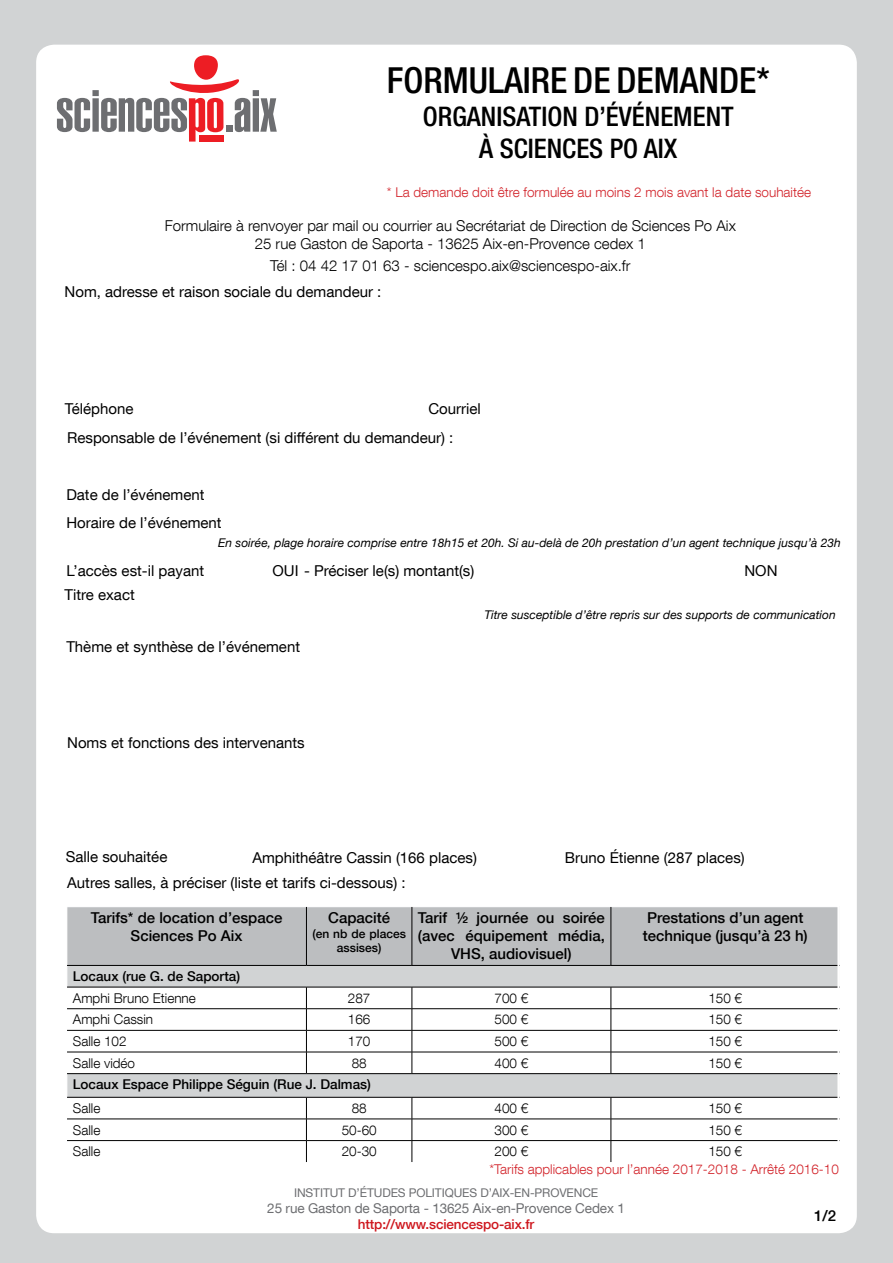
<style>
.page{position:relative;width:893px;height:1263px;background:#d1d3d4}
.page>*{position:absolute;margin:0;border:0;box-sizing:border-box;transform-origin:0 0}
.t1{font:500 condensed 36px "Helvetica Neue LT Com";color:#000}
.t2{font:500 condensed 27px "Helvetica Neue LT Com";color:#000}
.t3{font:15px "Helvetica Neue LT Com";color:#000}
.t4{font:300 15px/21.6px "Helvetica Neue LT Com";color:#000;text-align:center}
.t5{font:500 15px/18px "Helvetica Neue LT Com";color:#000;text-align:center}
.t6{font:300 13.5px "Helvetica Neue LT Com";color:#000}
.t7{font:300 13.5px "Helvetica Neue LT Com";color:#d2232a}
.t8{font:500 13.5px "Helvetica Neue LT Com";color:#000}
.textes{font:13.5px "Helvetica Neue LT Com";letter-spacing:-.01em;color:#6d6e71}
.textes-2{font:500 13.5px "Helvetica Neue LT Com";letter-spacing:-.01em;color:#ce171e}
.t9{font:italic 12px "Helvetica Neue LT Com";color:#000}
.textes-3{font:12px "Helvetica Neue LT Com";letter-spacing:-.01em;color:#6d6e71}
.t10{font:500 12px/14.4px "Helvetica Neue LT Com";color:#000;text-align:center}
</style>
<div class="page">
<div style="left:36px;top:45px;width:821px;height:1188px;background:#fff;border-radius:18px"></div>
<svg style="left:57px;top:55px;width:220px;height:87px"></svg>
<div style="left:199px;top:135px;width:25px;height:6px;background:#ed1d24"></div>
<svg style="left:68px;top:908px;width:772px;height:254px"></svg>
<div style="left:65px;top:905px;width:774px;height:261px;border:2px solid #fff"></div>
<p class="t1" style="left:387px;top:59px;width:384px">FORMULAIRE DE DEMANDE*</p>
<p class="t2" style="left:423px;top:100px;width:312px">ORGANISATION D’ÉVÉNEMENT</p>
<p class="t2" style="left:479px;top:133px;width:199px">À SCIENCES PO AIX</p>
<p class="t7" style="left:387px;top:184px;width:426px">* La demande doit être formulée au moins 2 mois avant la date souhaitée</p>
<p class="t4" style="left:165px;top:215px;width:573px">Formulaire à renvoyer par mail ou courrier au Secrétariat de Direction de Sciences Po Aix</p>
<p class="t4" style="left:255px;top:233px;width:393px">25 rue Gaston de Saporta - 13625 Aix-en-Provence cedex 1<br>Tél : 04 42 17 01 63 - sciencespo.aix@sciencespo-aix.fr</p>
<p class="t3" style="left:65px;top:282px;width:318px">Nom, adresse et raison sociale du demandeur :</p>
<p class="t3" style="left:65px;top:399px;width:70px">Téléphone</p>
<p class="t3" style="left:428px;top:399px;width:54px">Courriel</p>
<p class="t3" style="left:67px;top:429px;width:388px">Responsable de l’événement (si différent du demandeur) :</p>
<p class="t3" style="left:66px;top:485px;width:140px">Date de l’événement</p>
<p class="t3" style="left:66px;top:513px;width:157px">Horaire de l’événement</p>
<p class="t9" style="left:218px;top:535px;width:624px">En soirée, plage horaire comprise entre 18h15 et 20h. Si au-delà de 20h prestation d’un agent technique jusqu’à 23h</p>
<p class="t3" style="left:66px;top:561px;width:139px">L’accès est-il payant</p>
<p class="t3" style="left:272px;top:561px;width:203px">OUI - Préciser le(s) montant(s)</p>
<p class="t3" style="left:744px;top:561px;width:35px">NON</p>
<p class="t3" style="left:65px;top:586px;width:72px">Titre exact</p>
<p class="t3" style="left:66px;top:637px;width:235px">Thème et synthèse de l’événement</p>
<p class="t3" style="left:67px;top:733px;width:239px">Noms et fonctions des intervenants</p>
<p class="t9" style="left:484px;top:607px;width:353px">Titre susceptible d’être repris sur des supports de communication</p>
<p class="t3" style="left:66px;top:847px;width:103px">Salle souhaitée</p>
<p class="t3" style="left:252px;top:848px;width:226px">Amphithéâtre Cassin (166 places)</p>
<p class="t3" style="left:565px;top:848px;width:181px">Bruno Étienne (287 places)</p>
<p class="t3" style="left:67px;top:873px;width:340px">Autres salles, à préciser (liste et tarifs ci-dessous) :</p>
<p class="t5" style="left:91px;top:909px;width:193px">Tarifs* de location d’espace</p>
<p class="t5" style="left:131px;top:927px;width:114px">Sciences Po Aix</p>
<p class="t5" style="left:328px;top:909px;width:63px">Capacité</p>
<p class="t10" style="left:312px;top:926px;width:95px">(en nb de places assises)</p>
<p class="t5" style="left:418px;top:909px;width:189px">Tarif ½ journée ou soirée (avec équipement média,<br>VHS, audiovisuel)</p>
<p class="t5" style="left:647px;top:909px;width:158px">Prestations d’un agent</p>
<p class="t5" style="left:643px;top:927px;width:167px">technique (jusqu’à 23 h)</p>
<p class="t8" style="left:73px;top:968px;width:169px">Locaux (rue G. de Saporta)</p>
<p class="t6" style="left:73px;top:990px;width:125px">Amphi Bruno Etienne</p>
<p class="t6" style="left:348px;top:990px;width:24px">287</p>
<p class="t6" style="left:494px;top:990px;width:35px">700 €</p>
<p class="t6" style="left:708px;top:990px;width:35px">150 €</p>
<p class="t6" style="left:73px;top:1011px;width:82px">Amphi Cassin</p>
<p class="t6" style="left:348px;top:1011px;width:24px">166</p>
<p class="t6" style="left:494px;top:1011px;width:35px">500 €</p>
<p class="t6" style="left:708px;top:1011px;width:35px">150 €</p>
<p class="t6" style="left:73px;top:1033px;width:55px">Salle 102</p>
<p class="t6" style="left:348px;top:1033px;width:24px">170</p>
<p class="t6" style="left:494px;top:1033px;width:35px">500 €</p>
<p class="t6" style="left:708px;top:1033px;width:35px">150 €</p>
<p class="t6" style="left:73px;top:1054px;width:64px">Salle vidéo</p>
<p class="t6" style="left:352px;top:1054px;width:17px">88</p>
<p class="t6" style="left:494px;top:1054px;width:35px">400 €</p>
<p class="t6" style="left:708px;top:1054px;width:35px">150 €</p>
<p class="t8" style="left:73px;top:1076px;width:300px">Locaux Espace Philippe Séguin (Rue J. Dalmas)</p>
<p class="t6" style="left:73px;top:1100px;width:29px">Salle</p>
<p class="t6" style="left:352px;top:1100px;width:17px">88</p>
<p class="t6" style="left:494px;top:1100px;width:35px">400 €</p>
<p class="t6" style="left:708px;top:1100px;width:35px">150 €</p>
<p class="t6" style="left:73px;top:1121px;width:29px">Salle</p>
<p class="t6" style="left:342px;top:1121px;width:37px">50-60</p>
<p class="t6" style="left:494px;top:1121px;width:35px">300 €</p>
<p class="t6" style="left:708px;top:1121px;width:35px">150 €</p>
<p class="t6" style="left:73px;top:1143px;width:29px">Salle</p>
<p class="t6" style="left:342px;top:1143px;width:37px">20-30</p>
<p class="t6" style="left:494px;top:1143px;width:35px">200 €</p>
<p class="t6" style="left:708px;top:1143px;width:35px">150 €</p>
<p class="t7" style="left:490px;top:1160px;width:351px">*Tarifs applicables pour l’année 2017-2018 - Arrêté 2016-10</p>
<p class="t5" style="left:814px;top:1207px;width:23px">1/2</p>
<p class="textes-3" style="left:294px;top:1185px;width:306px">INSTITUT D’ÉTUDES POLITIQUES D’AIX-EN-PROVENCE</p>
<p class="textes" style="left:267px;top:1200px;width:359px">25 rue Gaston de Saporta - 13625 Aix-en-Provence Cedex 1</p>
<p class="textes-2" style="left:358px;top:1216px;width:178px">http://www.sciencespo-aix.fr</p>
</div>
